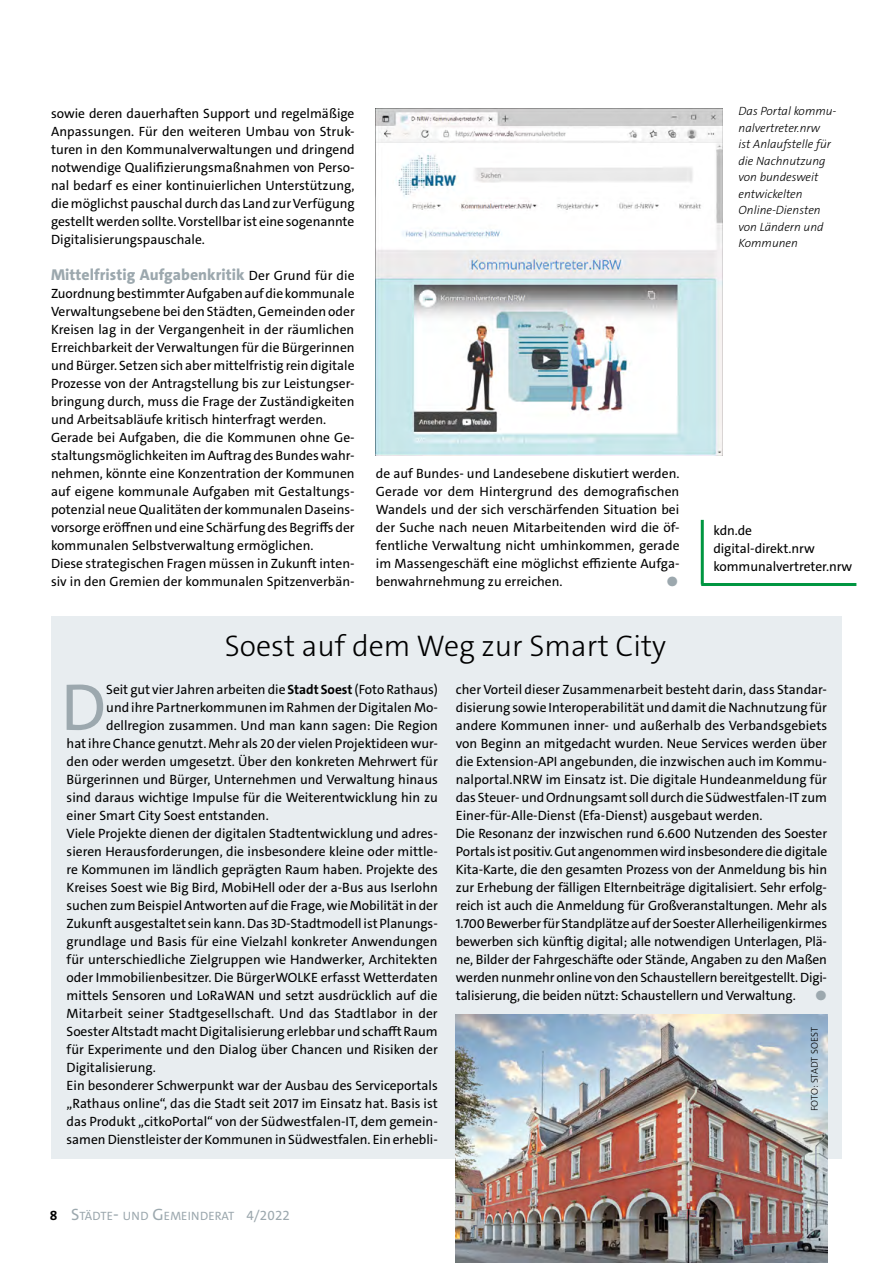
<style>
.page{position:relative;width:893px;height:1263px;background:#fff}
.page>*{position:absolute;margin:0;border:0;box-sizing:border-box;transform-origin:0 0}
.Fliesstext_Body{font:66.9px "The Sans C5";color:#9ca8ae}
.Überschrift{font:300 30px "The Sans C5";color:#000}
.Fliesstext_Body-2{font:800 15.75px "The Sans C5";letter-spacing:.005em;color:#9ca8ae}
.Fliesstext_Body-3{font:13.5px/18px "The Sans C5";color:#000;text-align:justify}
.Fliesstext_Body-4{font:13.5px "The Sans C5";color:#9ca8ae}
.t1{font:12.15px "The Sans C5";letter-spacing:.015em;color:#9ca8ae}
.BU{font:italic 300 12px/16.5px "The Sans C5";color:#000}
.Foto{font:300 9.75px "The Sans C5";letter-spacing:-.025em;color:#000}
.s1{font-weight:400;font-size:13.5px;color:#000}
.s2{font-weight:700}
.s3{font-weight:700;font-size:13.5px;color:#000}
.s4{font-size:16.5px}
.s5{font-size:17.25px}
.s6{font-size:13.5px}
</style>
<div class="page">
<img style="left:376px;top:108px;width:347px;height:348px">
<hr style="left:701px;top:520px;width:3px;height:64px;background:#009641">
<hr style="left:701px;top:583px;width:155px;height:3px;background:#009641">
<div style="left:51px;top:617px;width:791px;height:542px;background:#e8edf0"></div>
<img style="left:456px;top:1014px;width:371px;height:249px">
<p class="Fliesstext_Body-3" style="left:51px;top:104px;width:305px">sowie deren dauerhaften Support und regelmäßige Anpassungen. Für den weiteren Umbau von Struk&shy;turen in den Kommunalverwaltungen und dringend notwendige Qualifizierungsmaßnahmen von Perso&shy;nal bedarf es einer kontinuierlichen Unterstützung, die möglichst pauschal durch das Land zur Verfügung gestellt werden sollte. Vorstellbar ist eine sogenannte Digitalisierungspauschale.</p>
<p class="Fliesstext_Body-2" style="left:51px;top:264px;width:305px">Mittelfristig Aufgabenkritik <span class="s1">Der Grund für die</span></p>
<p class="Fliesstext_Body-3" style="left:51px;top:284px;width:305px">Zuordnung bestimmter Aufgaben auf die kommunale Verwaltungsebene bei den Städten, Gemeinden oder Kreisen lag in der Vergangenheit in der räumlichen Erreichbarkeit der Verwaltungen für die Bürgerinnen und Bürger. Setzen sich aber mittelfristig rein digitale Prozesse von der Antragstellung bis zur Leistungser&shy;bringung durch, muss die Frage der Zuständigkeiten und Arbeitsabläufe kritisch hinterfragt werden.</p>
<p class="Fliesstext_Body-3" style="left:51px;top:428px;width:305px">Gerade bei Aufgaben, die die Kommunen ohne Ge&shy;staltungsmöglichkeiten im Auftrag des Bundes wahr&shy;nehmen, könnte eine Konzentration der Kommunen auf eigene kommunale Aufgaben mit Gestaltungs&shy;potenzial neue Qualitäten der kommunalen Daseins&shy;vorsorge eröffnen und eine Schärfung des Begriffs der kommunalen Selbstverwaltung ermöglichen.</p>
<p class="Fliesstext_Body-3" style="left:51px;top:554px;width:305px">Diese strategischen Fragen müssen in Zukunft inten&shy;siv in den Gremien der kommunalen Spitzenverbän-</p>
<p class="Fliesstext_Body-3" style="left:376px;top:464px;width:305px">de auf Bundes- und Landesebene diskutiert werden.<br>Gerade vor dem Hintergrund des demografischen Wandels und der sich verschärfenden Situation bei der Suche nach neuen Mitarbeitenden wird die öf&shy;fentliche Verwaltung nicht umhinkommen, gerade im Massengeschäft eine möglichst effiziente Aufga&shy;benwahrnehmung zu erreichen.</p>
<p class="Fliesstext_Body-4" style="left:666px;top:573px;width:13px">◼</p>
<p class="Überschrift" style="left:225px;top:627px;width:443px">Soest auf dem Weg zur Smart City</p>
<p class="BU" style="left:738px;top:103px;width:99px">Das Portal kommu&shy;nalvertreter.nrw<br>ist Anlaufstelle für die Nachnutzung von bundesweit entwickelten<br>Online-Diensten von Ländern und<br>Kommunen</p>
<p class="Fliesstext_Body-3" style="left:713px;top:522px;width:40px">kdn.de</p>
<p class="Fliesstext_Body-3" style="left:713px;top:540px;width:103px">digital-direkt.nrw</p>
<p class="Fliesstext_Body-3" style="left:713px;top:558px;width:140px">kommunalvertreter.nrw</p>
<p class="Fliesstext_Body" style="left:61px;top:664px;width:47px">D</p>
<p class="Fliesstext_Body-3" style="left:106px;top:680px;width:333px">Seit gut vier Jahren arbeiten die <span class="s2">Stadt Soest</span> (Foto Rathaus)</p>
<p class="Fliesstext_Body-3" style="left:106px;top:698px;width:333px">und ihre Partnerkommunen im Rahmen der Digitalen Mo-</p>
<p class="Fliesstext_Body-3" style="left:106px;top:716px;width:333px">dellregion zusammen. Und man kann sagen: Die Region</p>
<p class="Fliesstext_Body-3" style="left:67px;top:734px;width:373px">hat ihre Chance genutzt. Mehr als 20 der vielen Projektideen wur-</p>
<p class="Fliesstext_Body-3" style="left:67px;top:752px;width:373px">den oder werden umgesetzt. Über den konkreten Mehrwert für</p>
<p class="Fliesstext_Body-3" style="left:67px;top:770px;width:373px">Bürgerinnen und Bürger, Unternehmen und Verwaltung hinaus</p>
<p class="Fliesstext_Body-3" style="left:67px;top:788px;width:373px">sind daraus wichtige Impulse für die Weiterentwicklung hin zu</p>
<p class="Fliesstext_Body-3" style="left:67px;top:806px;width:204px">einer Smart City Soest entstanden.</p>
<p class="Fliesstext_Body-3" style="left:67px;top:824px;width:373px">Viele Projekte dienen der digitalen Stadtentwicklung und adres&shy;sieren Herausforderungen, die insbesondere kleine oder mittle&shy;re Kommunen im ländlich geprägten Raum haben. Projekte des Kreises Soest wie Big Bird, MobiHell oder der a-Bus aus Iserlohn suchen zum Beispiel Antworten auf die Frage, wie Mobilität in der Zukunft ausgestaltet sein kann. Das 3D-Stadtmodell ist Planungs&shy;grundlage und Basis für eine Vielzahl konkreter Anwendungen für unterschiedliche Zielgruppen wie Handwerker, Architekten oder Immobilienbesitzer. Die BürgerWOLKE erfasst Wetterdaten mittels Sensoren und LoRaWAN und setzt ausdrücklich auf die Mitarbeit seiner Stadtgesellschaft. Und das Stadtlabor in der Soester Altstadt macht Digitalisierung erlebbar und schafft Raum für Experimente und den Dialog über Chancen und Risiken der Digitalisierung.</p>
<p class="Fliesstext_Body-3" style="left:67px;top:1076px;width:373px">Ein besonderer Schwerpunkt war der Ausbau des Serviceportals „Rathaus online“, das die Stadt seit 2017 im Einsatz hat. Basis ist das Produkt „citkoPortal“ von der Südwestfalen-IT, dem gemein&shy;samen Dienstleister der Kommunen in Südwestfalen. Ein erhebli-</p>
<p class="Fliesstext_Body-3" style="left:456px;top:680px;width:373px">cher Vorteil dieser Zusammenarbeit besteht darin, dass Standar&shy;disierung sowie Interoperabilität und damit die Nachnutzung für andere Kommunen inner- und außerhalb des Verbandsgebiets von Beginn an mitgedacht wurden. Neue Services werden über die Extension-API angebunden, die inzwischen auch im Kommu&shy;nalportal.NRW im Einsatz ist. Die digitale Hundeanmeldung für das Steuer- und Ordnungsamt soll durch die Südwestfalen-IT zum Einer-für-Alle-Dienst (Efa-Dienst) ausgebaut werden.</p>
<p class="Fliesstext_Body-3" style="left:456px;top:824px;width:373px">Die Resonanz der inzwischen rund 6.600 Nutzenden des Soester Portals ist positiv. Gut angenommen wird insbesondere die digitale Kita-Karte, die den gesamten Prozess von der Anmeldung bis hin zur Erhebung der fälligen Elternbeiträge digitalisiert. Sehr erfolg&shy;reich ist auch die Anmeldung für Großveranstaltungen. Mehr als 1.700 Bewerber für Standplätze auf der Soester Allerheiligenkirmes bewerben sich künftig digital; alle notwendigen Unterlagen, Plä&shy;ne, Bilder der Fahrgeschäfte oder Stände, Angaben zu den Maßen werden nunmehr online von den Schaustellern bereitgestellt. Digi&shy;talisierung, die beiden nützt: Schaustellern und Verwaltung.</p>
<p class="Fliesstext_Body-4" style="left:815px;top:987px;width:13px">◼</p>
<p class="Foto" style="left:808px;top:1111px;width:86px;rotate:-90deg">FOTO: STADT SOEST</p>
<p class="t1" style="left:50px;top:1208px;width:242px"><span class="s3">8</span> <span class="s4">S</span>TÄDTE<span class="s5">-</span> UND <span class="s4">G</span>EMEINDERAT <span class="s6">4/2022</span></p>
</div>
